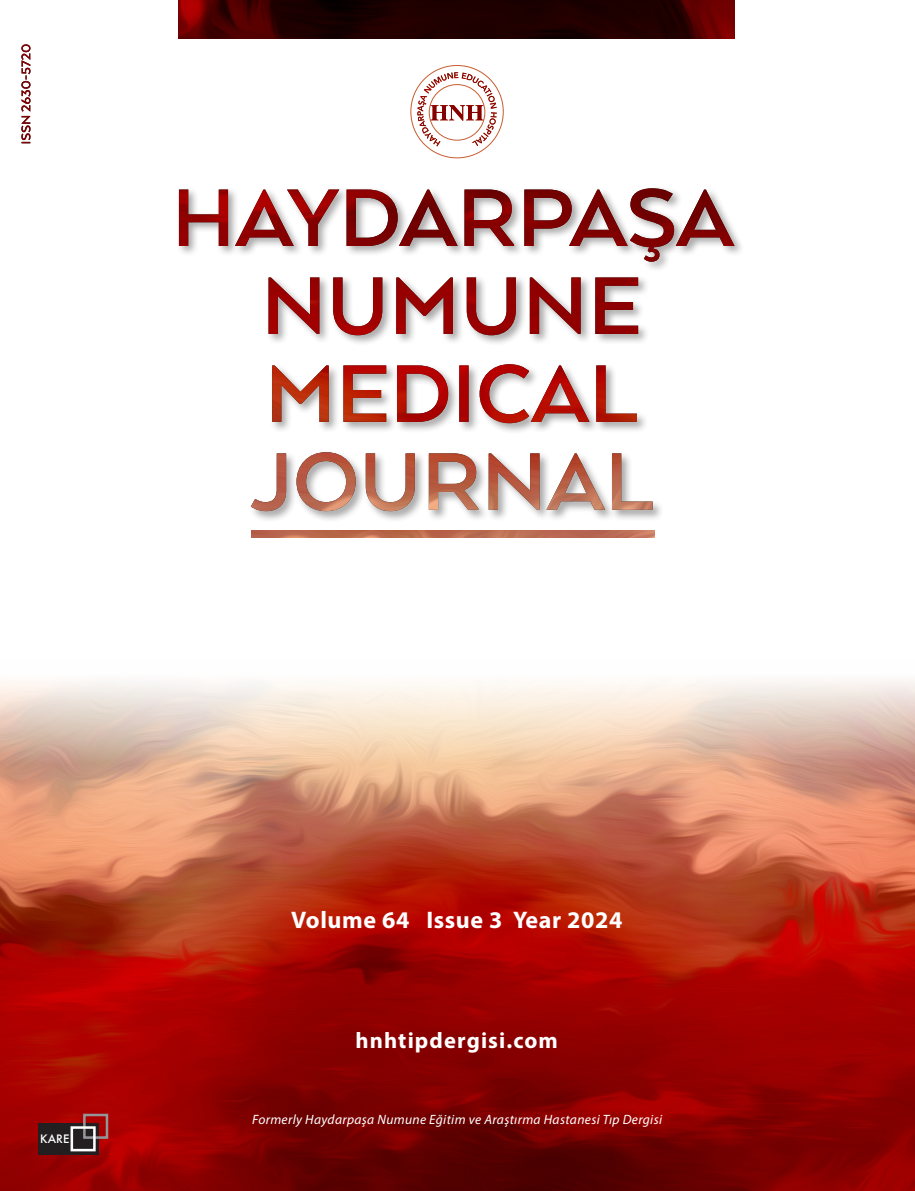
<style>
.page{position:relative;width:915px;height:1191px;background:#fff}
.page>*{position:absolute;margin:0;border:0;box-sizing:border-box;transform-origin:0 0}
.t1{font:700 24px "Myriad Pro";letter-spacing:.025em;color:#fff}
.t2{font:700 22.5px "Myriad Pro";letter-spacing:.05em;color:#fff}
.t3{font:italic 13.5px "Myriad Pro";letter-spacing:.025em;color:#fff}
.t4{font:500 11.25px "Futura";color:#fff}
</style>
<div class="page">
<img style="left:0;top:680px;width:914px;height:511px">
<div style="left:176px;top:186px;width:569px;height:336px;background:#231f20;opacity:.4"></div>
<img style="left:251px;top:452px;width:401px;height:59px">
<img style="left:272px;top:364px;width:364px;height:59px">
<img style="left:268px;top:277px;width:370px;height:58px">
<img style="left:179px;top:188px;width:555px;height:74px">
<img style="left:179px;top:0;width:555px;height:38px">
<img style="left:251px;top:530px;width:403px;height:7px">
<img style="left:21px;top:44px;width:9px;height:99px">
<div style="left:39px;top:1123px;width:60px;height:31px;background:#231f20"></div>
<div style="left:83px;top:1113px;width:25px;height:25px;border:3px solid #939598"></div>
<div style="left:70px;top:1126px;width:26px;height:25px;border:3px solid #fff"></div>
<svg style="left:417px;top:73px;width:79px;height:73px"></svg>
<img style="left:431px;top:72px;width:52px;height:15px">
<p class="t4" style="left:40px;top:1131px;width:31px">KARE</p>
<p class="t1" style="left:291px;top:903px;width:333px">Volume 64 Issue 3 Year 2024</p>
<p class="t2" style="left:355px;top:1025px;width:204px">hnhtipdergisi.com</p>
<p class="t3" style="left:252px;top:1111px;width:411px">Formerly Haydarpaşa Numune Eğitim ve Araştırma Hastanesi Tıp Dergisi</p>
</div>
